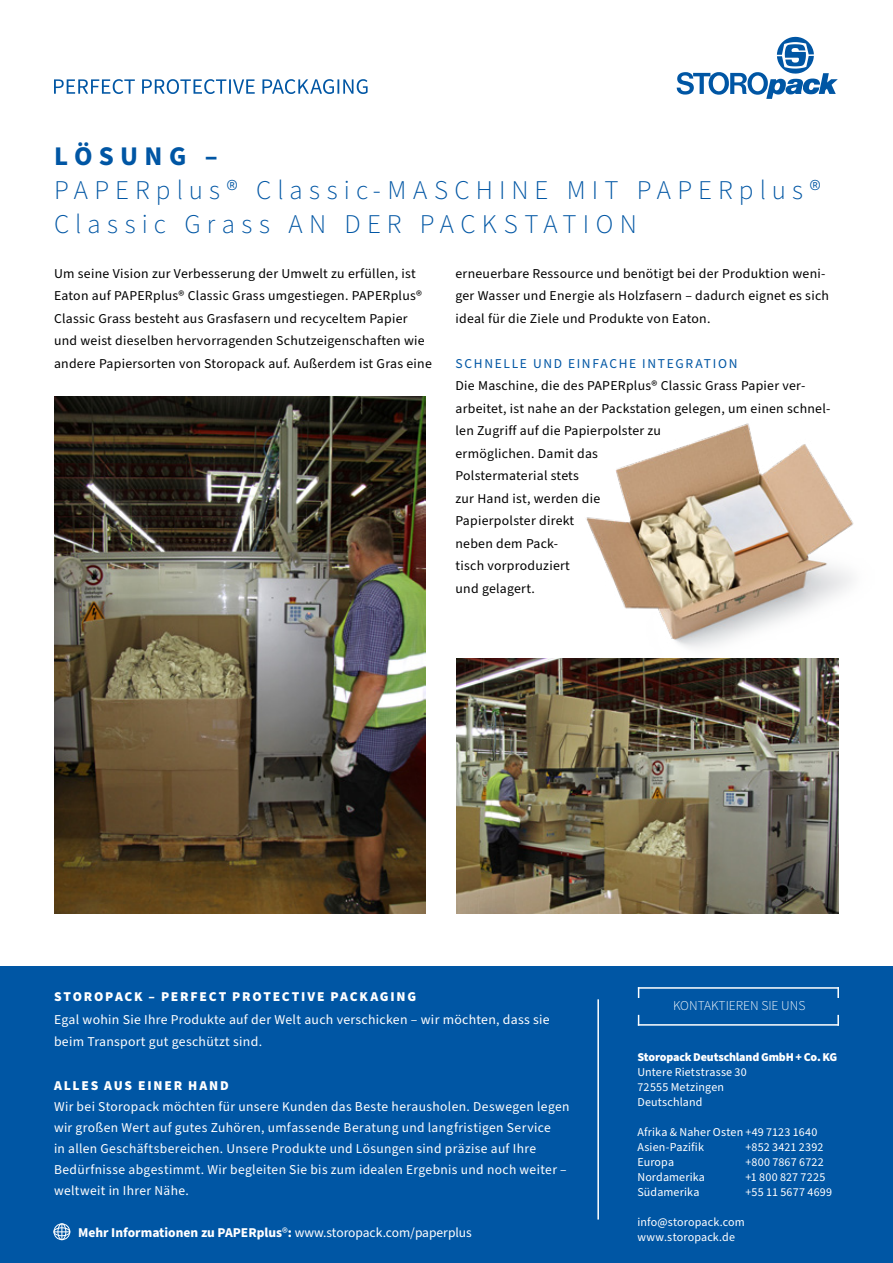
<style>
.page{position:relative;width:893px;height:1263px;background:#fff}
.page>*{position:absolute;margin:0;border:0;box-sizing:border-box;transform-origin:0 0}
.Headline_blue__bold{font:300 27px/33.8px "Source Sans Pro";letter-spacing:.235em;color:#0056a4}
.Text_body_black__reg{font:13.5px/22.5px "Source Sans Pro";letter-spacing:.02em;color:#000}
.Text_body_white__reg{font:13.5px/22.5px "Source Sans Pro";letter-spacing:.02em;color:#fff}
.Subheadline__white{font:900 13.5px "Source Sans Pro";letter-spacing:.125em;color:#fff}
.t1{font:700 13.5px "Source Sans Pro";color:#fff}
.Subheadline_blue__se{font:13.5px "Source Sans Pro";letter-spacing:.125em;color:#0056a4}
.t2{font:300 13.5px "Source Sans Pro";color:#fff}
.t3{font:12px/15px "Source Sans Pro";letter-spacing:.015em;color:#fff}
.s1{font-weight:700}
.s2{font-weight:400}
.s3{font-weight:900}
</style>
<div class="page">
<div style="left:0;top:966px;width:893px;height:297px;background:#0056a4"></div>
<hr style="left:597px;top:999px;width:2px;height:220px;background:#fff">
<svg style="left:677px;top:37px;width:161px;height:62px"></svg>
<svg style="left:54px;top:79px;width:314px;height:15px"></svg>
<div style="left:54px;top:1223px;width:16px;height:17px;border:1px solid #fff;border-radius:50%"></div>
<div style="left:58px;top:1223px;width:8px;height:17px;border:1px solid #fff;border-radius:50%"></div>
<svg style="left:54px;top:1224px;width:16px;height:16px"></svg>
<hr style="left:638px;top:987px;width:201px;height:2px;background:#fff">
<svg style="left:837px;top:987px;width:2px;height:11px"></svg>
<hr style="left:638px;top:1024px;width:201px;height:2px;background:#fff">
<svg style="left:837px;top:1015px;width:2px;height:11px"></svg>
<img style="left:54px;top:396px;width:371px;height:518px">
<img style="left:456px;top:659px;width:383px;height:255px">
<img style="left:561px;top:423px;width:293px;height:239px">
<p class="Headline_blue__bold" style="left:74px;top:140px;width:456px;text-indent:-20px"><span class="s1">LÖSUNG –<br></span>APERplus® Classic-MASCHIN</p>
<p class="Headline_blue__bold" style="left:54px;top:174px;width:768px;text-indent:513px">MIT PAPERplus®<br>Classic Grass AN DER PACKSTATION</p>
<p class="Text_body_black__reg" style="left:54px;top:262px;width:379px">Um seine Vision zur Verbesserung der Umwelt zu erfüllen, ist Eaton auf PAPERplus® Classic Grass umgestiegen. PAPERplus® Classic Grass besteht aus Grasfasern und recyceltem Papier und weist dieselben hervorragenden Schutzeigenschaften wie andere Papiersorten von Storopack auf. Außerdem ist Gras eine</p>
<p class="Text_body_black__reg" style="left:455px;top:262px;width:375px">erneuerbare Ressource und benötigt bei der Produktion weni&shy;ger Wasser und Energie als Holzfasern – dadurch eignet es sich ideal für die Ziele und Produkte von Eaton.</p>
<p class="Headline_blue__bold" style="left:54px;top:176px;width:552px">POSSITA SOLOR SINVELIQUIAE<br>QUE POR AUTEM IPICIA PEL IPSA.</p>
<p class="Subheadline_blue__se" style="left:455px;top:354px;width:283px">SCHNELLE UND EINFACHE INTEGRATION</p>
<p class="Text_body_black__reg" style="left:455px;top:375px;width:376px">Die Maschine, die des PAPERplus® Classic Grass Papier ver&shy;arbeitet, ist nahe an der Packstation gelegen, um einen schnel&shy;len Zugriff auf die Papierpolster zu<br>ermöglichen. Damit das<br>Polstermaterial stets<br>zur Hand ist, werden die<br>Papierpolster direkt<br>neben dem Pack-<br>tisch vorproduziert<br>und gelagert.</p>
<p class="Subheadline__white" style="left:54px;top:987px;width:364px">STOROPACK – PERFECT PROTECTIVE PACKAGING</p>
<p class="Text_body_white__reg" style="left:54px;top:1008px;width:497px">Egal wohin Sie Ihre Produkte auf der Welt auch verschicken – wir möchten, dass sie beim Transport gut geschü zt sin .</p>
<p class="Subheadline__white" style="left:54px;top:1076px;width:176px">ALLES AUS EINER HAND</p>
<p class="Text_body_white__reg" style="left:54px;top:1096px;width:517px;line-height:21px">Wir bei Storopack möchten für unsere Kunden das Beste herausholen. Deswegen legen wir großen Wert auf gutes Zuhören, umfassende Beratung und langfristigen Service<br>in allen Geschäftsbereichen. Unsere Produkte und Lösungen sind präzise auf Ihre Bedürfnisse abgestimmt. Wir begleiten Sie bis zum idealen Ergebnis und noch weiter – weltweit in Ihrer Nähe.</p>
<p class="t1" style="left:78px;top:1223px;width:395px">Mehr Informationen zu PAPERplus<span class="s2">®</span>: <span class="s2">www.storopack.com/paperplus</span></p>
<p class="Subheadline__white" style="left:54px;top:1008px;width:353px">STOROPACK – PERFECT PROTECTIVE PACKAGING</p>
<p class="Text_body_white__reg" style="left:54px;top:1095px;width:503px"><span class="s1">IGNATUR ARUM INVEL ILIAE MAXIMPOR SEQUE PELITAS<br></span>Ignatur arum invel iliae maximpor seque pelitas exerest oremolore nim quossi debis endae sum voleceptati verro minvel etum eos mo dionsequam dolores truntibus.<br>Ullandit ommolor adi acerum et il in ea sincti nimust, nonsend itatus consectur?</p>
<p class="t2" style="left:673px;top:997px;width:134px">KONTAKTIEREN SIE UNS</p>
<p class="t3" style="left:637px;top:1049px;width:201px"><span class="s3">Storopack Deutschland GmbH + Co. KG<br></span>Untere Rietstrasse 30<br>72555 Metzingen<br>Deutschland</p>
<p class="t3" style="left:637px;top:1124px;width:182px">Afrika &amp; Naher Osten +49 7123 1640<br>Asien-Pazifik</p>
<p class="t3" style="left:745px;top:1139px;width:79px">+852 3421 2392</p>
<p class="t3" style="left:637px;top:1154px;width:38px">Europa</p>
<p class="t3" style="left:745px;top:1154px;width:80px">+800 7867 6722</p>
<p class="t3" style="left:637px;top:1169px;width:69px">Nordamerika</p>
<p class="t3" style="left:745px;top:1169px;width:81px">+1 800 827 7225</p>
<p class="t3" style="left:637px;top:1184px;width:63px">Südamerika</p>
<p class="t3" style="left:745px;top:1184px;width:88px">+55 11 5677 4699</p>
<p class="t3" style="left:637px;top:1214px;width:109px">info@storopack.com www.storopack.de</p>
</div>
